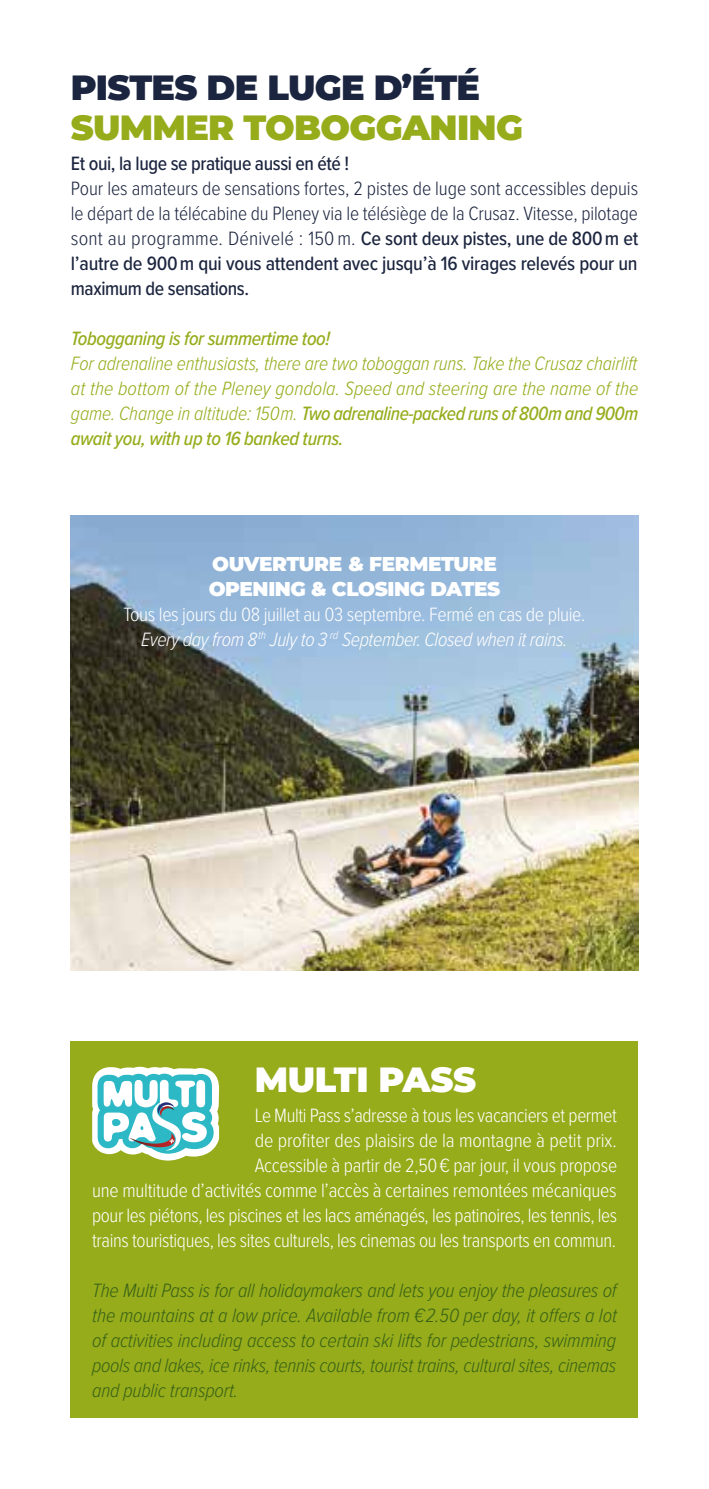
<style>
.page{position:relative;width:709px;height:1489px;background:#fff}
.page>*{position:absolute;margin:0;border:0;box-sizing:border-box;transform-origin:0 0}
.t1{font:900 35px "Montserrat";letter-spacing:-.02em;color:#1c253f}
.t2{font:900 35px "Montserrat";letter-spacing:-.02em;color:#96ac1b}
.t3{font:900 35px "Montserrat";letter-spacing:-.01em;color:#fff}
.t4{font:300 20px/25px "Proxima Nova Cond";letter-spacing:-.02em;color:#fff;text-align:right}
.t5{font:italic 300 20px/25px "Proxima Nova Cond";letter-spacing:-.015em;color:#396216;text-align:justify}
.t6{font:300 20px/25px "Proxima Nova Cond";letter-spacing:.01em;color:#1c253f;text-align:justify}
.t7{font:italic 300 20px/25px "Proxima Nova Cond";color:#96ac1b;text-align:justify}
.t8{font:900 20px/25px "Montserrat";letter-spacing:-.02em;color:#fff}
.t9{font:500 20px "Proxima Nova Cond";letter-spacing:-.02em;color:#1c253f}
.t10{font:italic 500 20px "Proxima Nova Cond";letter-spacing:-.02em;color:#96ac1b}
.s1{font-weight:500}
.s2{font-style:italic}
</style>
<div class="page">
<div style="left:71px;top:1041px;width:567px;height:376px;background:#96ac1b"></div>
<svg style="left:92px;top:1066px;width:127px;height:94px;background:#a3d8d0"></svg>
<img style="left:71px;top:516px;width:567px;height:454px">
<h1 class="t1" style="left:71px;top:61px;width:411px">PISTES DE LUGE D’ÉTÉ</h1>
<h1 class="t2" style="left:71px;top:101px;width:453px">SUMMER TOBOGGANING</h1>
<p class="t9" style="left:71px;top:148px;width:280px">Et oui, la luge se pratique aussi en été !</p>
<p class="t6" style="left:71px;top:175px;width:569px">Pour les amateurs de sensations fortes, 2 pistes de luge sont accessibles depuis le départ de la télécabine du Pleney via le télésiège de la Crusaz. Vitesse, pilotage sont au programme. Dénivelé : 150 m. <span class="s1">Ce sont deux pistes, une de 800 m et l’autre de 900 m qui vous attendent avec jusqu’à 16 virages relevés pour un maximum de sensations.</span></p>
<p class="t10" style="left:71px;top:323px;width:261px">Tobogganing is for summertime too!</p>
<p class="t7" style="left:71px;top:350px;width:569px">For adrenaline enthusiasts, there are two toboggan runs. Take the Crusaz chairlift at the bottom of the Pleney gondola. Speed and steering are the name of the game. Change in altitude: 150 m. <span class="s1">Two adrenaline-packed runs of 800 m and 900 m await you, with up to 16 banked turns.</span></p>
<p class="t8" style="left:209px;top:550px;width:293px">OUVERTURE &amp; FERMETURE<br>OPENING &amp; CLOSING DATES</p>
<p class="t4" style="left:124px;top:600px;width:463px;text-align:center">Tous les jours du 08 juillet au 03 septembre. Fermé en cas de pluie.<br><span class="s2">Every day from 8</span><sup>th</sup> <span class="s2">July to 3</span> <sup>rd</sup> <span class="s2">September. Closed when it rains.</span></p>
<h1 class="t3" style="left:255px;top:1052px;width:223px">MULTI PASS</h1>
<p class="t4" style="left:92px;top:1101px;width:526px">Le Multi Pass s’adresse à tous les vacanciers et permet<br>de profiter des plaisirs de la montagne à petit prix.<br>Accessible à partir de 2,50 € par jour, il vous propose<br>une multitude d’activités comme l’accès à certaines remontées mécaniques pour les piétons, les piscines et les lacs aménagés, les patinoires, les tennis, les trains touristiques, les sites culturels, les cinemas ou les transports en commun.</p>
<p class="t5" style="left:92px;top:1276px;width:526px">The Multi Pass is for all holidaymakers and lets you enjoy the pleasures of the mountains at a low price. Available from € 2.50 per day, it offers a lot of activities including access to certain ski lifts for pedestrians, swimming pools and lakes, ice rinks, tennis courts, tourist trains, cultural sites, cinemas and public transport.</p>
</div>
